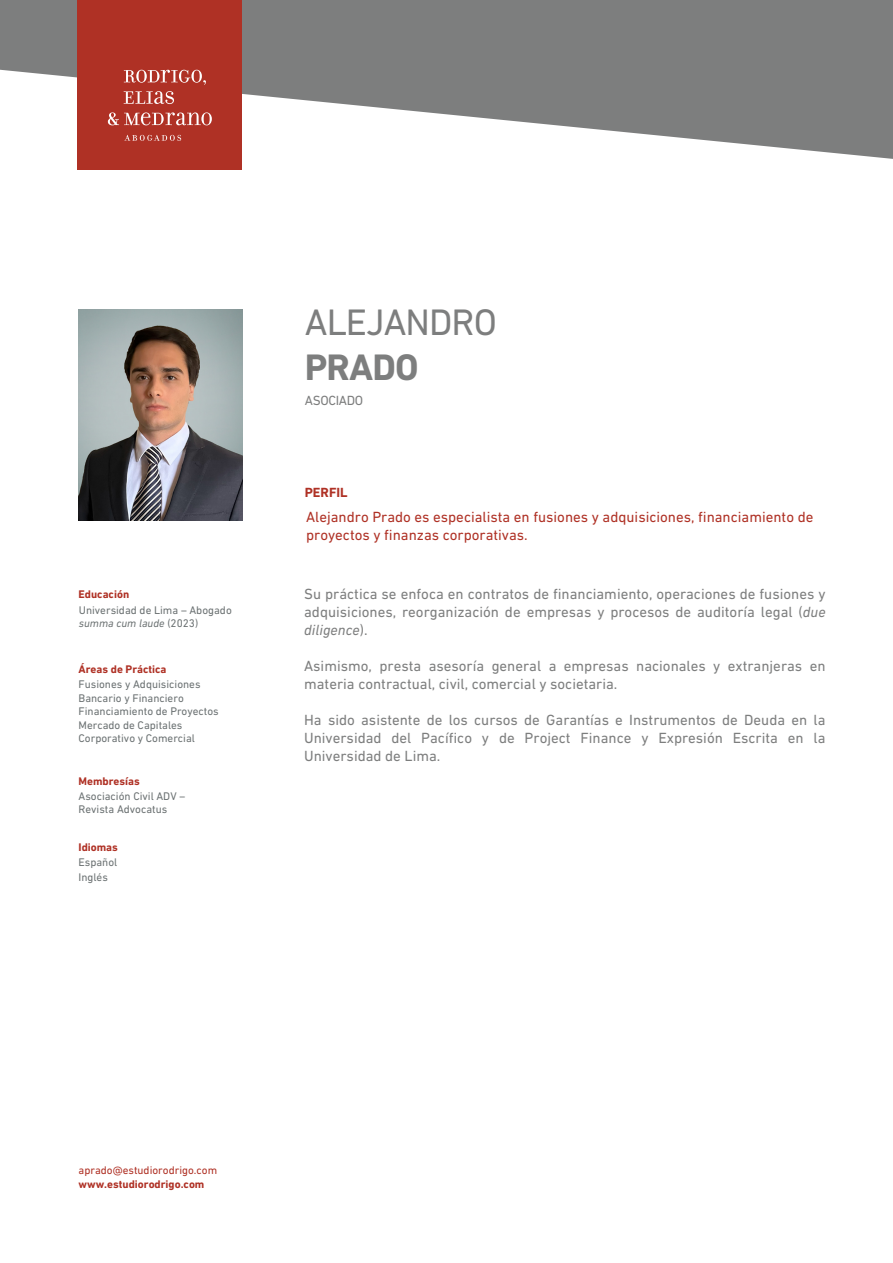
<style>
.page{position:relative;width:893px;height:1263px;background:#fff}
.page>*{position:absolute;margin:0;border:0;box-sizing:border-box;transform-origin:0 0}
.t1{font:37.5px "DIN Next LT Pro";letter-spacing:-.025em;color:#7d7e7e}
.t2{font:700 37.5px "DIN Next LT Pro";letter-spacing:-.025em;color:#7d7e7e}
.t3{font:15px/18px "DIN Next LT Pro";color:#7d7e7e;text-align:justify}
.t4{font:15px/18px "DIN Next LT Pro";color:#af3125}
.t5{font:13.5px "DIN Next LT Pro";letter-spacing:-.025em;color:#7d7e7e}
.t6{font:700 13.5px "DIN Next LT Pro";color:#af3125}
.t7{font:11.25px/13.5px "DIN Next LT Pro";color:#6c7273}
.t8{font:700 11.25px "DIN Next LT Pro";color:#af3125}
.t9{font:11.25px "DIN Next LT Pro";color:#af3125}
.s1{font-style:italic}
</style>
<div class="page">
<svg style="left:0;top:0;width:893px;height:159px;fill:#7d7e7e"></svg>
<div style="left:77px;top:0;width:165px;height:169px;background:#af3125"></div>
<svg style="left:124px;top:70px;width:82px;height:15px"></svg>
<svg style="left:124px;top:91px;width:50px;height:13px"></svg>
<svg style="left:108px;top:112px;width:104px;height:13px"></svg>
<svg style="left:124px;top:135px;width:57px;height:6px"></svg>
<img style="left:79px;top:309px;width:163px;height:212px">
<p class="t8" style="left:79px;top:588px;width:52px">Educación</p>
<p class="t7" style="left:79px;top:603px;width:154px">Universidad de Lima – Abogado <span class="s1">summa cum laude</span> (2023)</p>
<p class="t8" style="left:79px;top:663px;width:90px">Áreas de Práctica</p>
<p class="t7" style="left:79px;top:678px;width:142px">Fusiones y Adquisiciones<br>Bancario y Financiero<br>Financiamiento de Proyectos<br>Mercado de Capitales<br>Corporativo y Comercial</p>
<p class="t8" style="left:79px;top:774px;width:63px">Membresías</p>
<p class="t7" style="left:79px;top:789px;width:108px">Asociación Civil ADV –<br>Revista Advocatus</p>
<p class="t8" style="left:79px;top:840px;width:41px">Idiomas</p>
<p class="t7" style="left:79px;top:854px;width:40px;line-height:15px">Español<br>Inglés</p>
<h1 class="t1" style="left:305px;top:301px;width:194px">ALEJANDRO</h1>
<h1 class="t2" style="left:305px;top:345px;width:115px">PRADO</h1>
<p class="t5" style="left:305px;top:392px;width:60px">ASOCIADO</p>
<p class="t6" style="left:305px;top:484px;width:44px">PERFIL</p>
<p class="t4" style="left:306px;top:507px;width:509px">Alejandro Prado es especialista en fusiones y adquisiciones, financiamiento de proyectos y finanzas corporativas.</p>
<p class="t3" style="left:304px;top:585px;width:523px">Su práctica se enfoca en contratos de financiamiento, operaciones de fusiones y adquisiciones, reorganización de empresas y procesos de auditoría legal (<span class="s1">due diligence</span>).</p>
<p class="t3" style="left:304px;top:657px;width:523px">Asimismo, presta asesoría general a empresas nacionales y extranjeras en materia contractual, civil, comercial y societaria.</p>
<p class="t3" style="left:304px;top:711px;width:523px">Ha sido asistente de los cursos de Garantías e Instrumentos de Deuda en la Universidad del Pacífico y de Project Finance y Expresión Escrita en la Universidad de Lima.</p>
<p class="t9" style="left:79px;top:1164px;width:140px">aprado@estudiorodrigo.com</p>
<p class="t8" style="left:79px;top:1177px;width:127px">www.estudiorodrigo.com</p>
</div>
